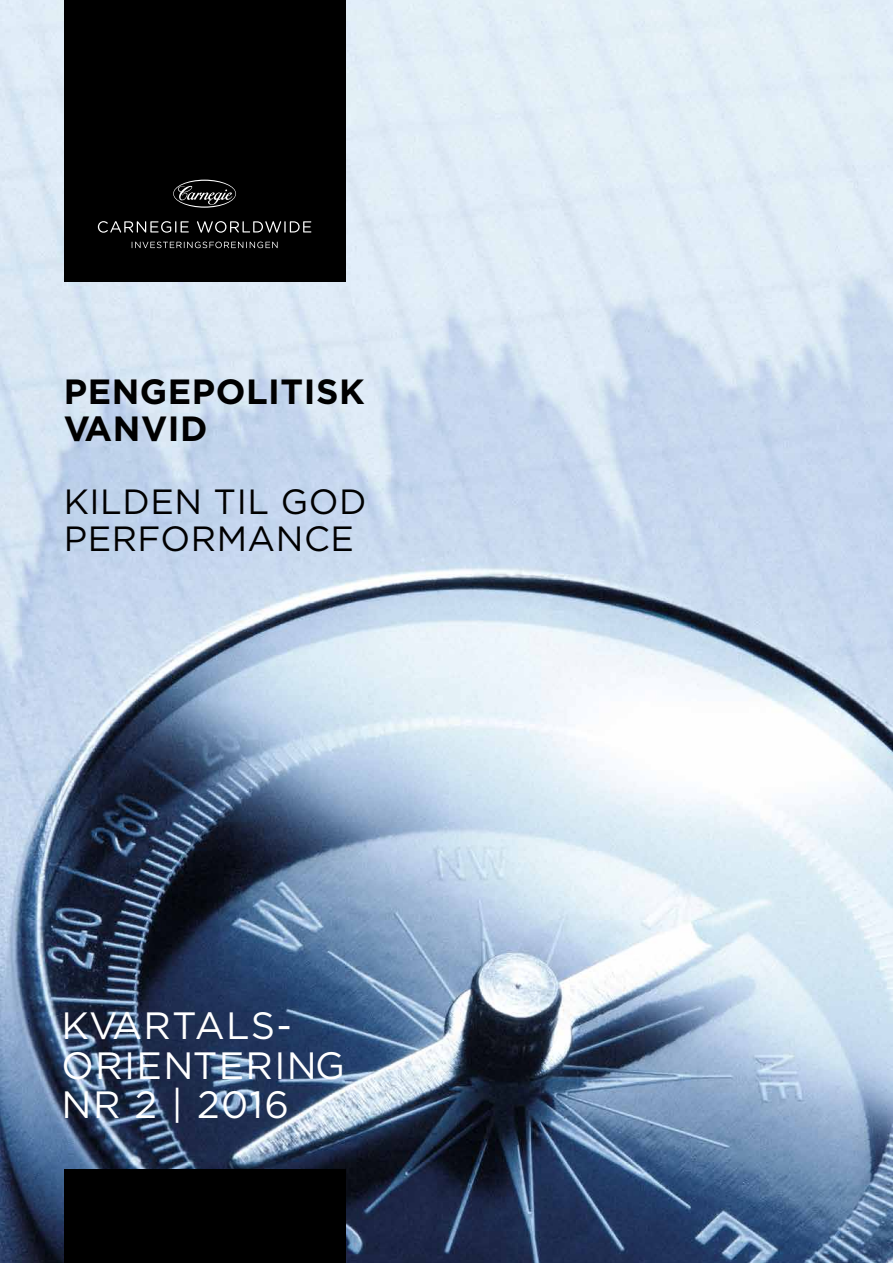
<style>
.page{position:relative;width:893px;height:1263px;background:#fff}
.page>*{position:absolute;margin:0;border:0;box-sizing:border-box;transform-origin:0 0}
.t1{font:38.1px/39.5px "Gotham";letter-spacing:.035em;color:#fff}
.t2{font:35.1px/36.6px "Gotham";letter-spacing:.015em;color:#000}
.t3{font:700 35.1px/36.6px "Gotham";letter-spacing:.015em;color:#000}
</style>
<div class="page">
<img style="left:0;top:0;width:893px;height:1263px">
<div style="left:64px;top:0;width:281px;height:282px;background:#000"></div>
<svg style="left:98px;top:221px;width:91px;height:12px"></svg>
<svg style="left:197px;top:221px;width:114px;height:12px"></svg>
<svg style="left:132px;top:242px;width:146px;height:6px"></svg>
<svg style="left:173px;top:180px;width:63px;height:28px"></svg>
<div style="left:64px;top:1169px;width:281px;height:94px;background:#000"></div>
<p class="t3" style="left:64px;top:373px;width:302px">PENGEPOLITISK<br>VANVID</p>
<p class="t2" style="left:64px;top:482px;width:304px">KILDEN TIL GOD<br>PERFORMANCE</p>
<p class="t1" style="left:62px;top:1005px;width:285px">KVARTALS-<br>ORIENTERING<br>NR 2 | 2016</p>
</div>
